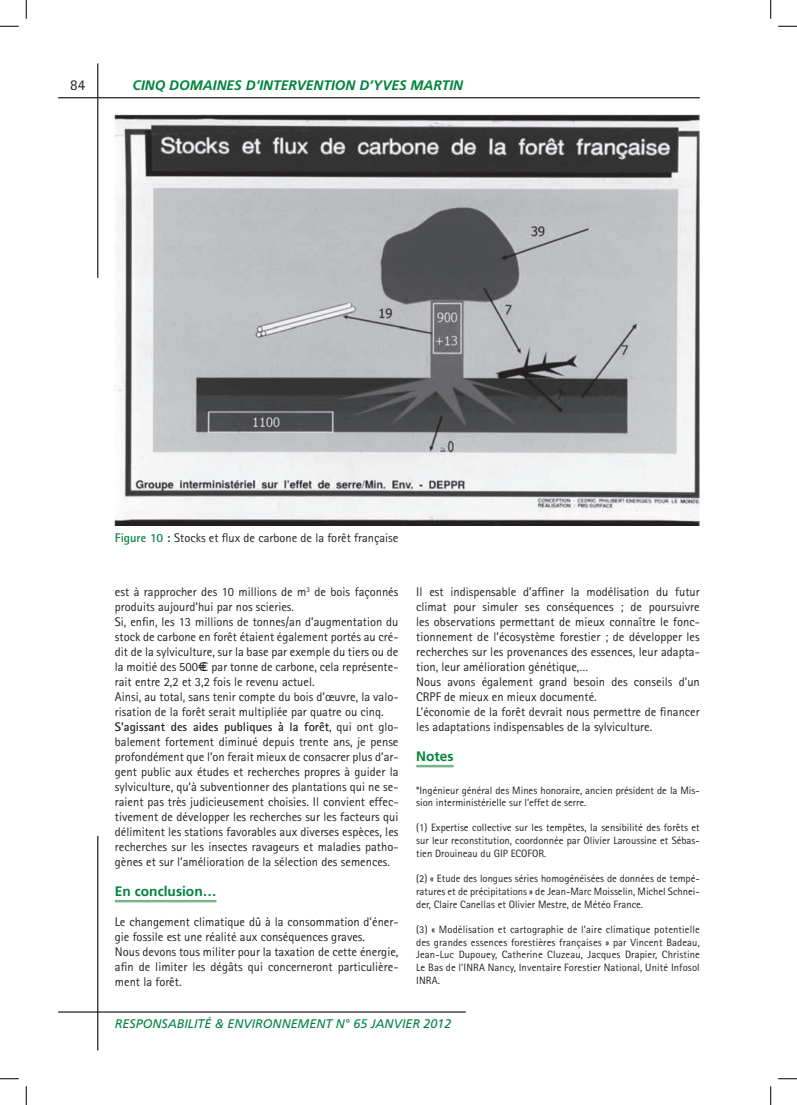
<style>
.page{position:relative;width:797px;height:1105px;background:#fff}
.page>*{position:absolute;margin:0;border:0;box-sizing:border-box;transform-origin:0 0}
.t1{font:15px "Rotis Sans Serif";color:#231f20}
.t2{font:italic 700 13.75px "Frutiger";color:#00843d}
.t3{font:700 13.75px "Frutiger";color:#00843d}
.t4{font:12.5px/15px "Rotis Sans Serif";color:#231f20}
.t5{font:italic 12.5px "Frutiger";color:#00843d}
.t6{font:10.62px/12.8px "Rotis Sans Serif";color:#231f20;text-align:justify}
.s1{font-weight:700;color:#00843d}
.s2{font-family:"Euro Mono"}
.s3{font-weight:700}
</style>
<div class="page">
<hr style="left:58px;top:97px;width:641px;height:1px;background:#231f20">
<hr style="left:58px;top:1011px;width:408px;height:2px;background:#231f20">
<hr style="left:97px;top:63px;width:1px;height:215px;background:#231f20">
<hr style="left:97px;top:836px;width:1px;height:214px;background:#231f20">
<hr style="left:115px;top:900px;width:101px;height:2px;background:#77b48a">
<hr style="left:416px;top:765px;width:37px;height:2px;background:#77b48a">
<img style="left:115px;top:115px;width:584px;height:411px">
<svg style="left:0;top:25px;width:19px;height:2px"></svg>
<svg style="left:778px;top:25px;width:19px;height:2px"></svg>
<svg style="left:0;top:1078px;width:19px;height:1px"></svg>
<svg style="left:778px;top:1078px;width:19px;height:1px"></svg>
<svg style="left:25px;top:0;width:2px;height:19px"></svg>
<svg style="left:25px;top:1086px;width:2px;height:19px"></svg>
<svg style="left:770px;top:0;width:1px;height:19px"></svg>
<svg style="left:770px;top:1086px;width:1px;height:19px"></svg>
<p class="t1" style="left:70px;top:76px;width:16px">84</p>
<p class="t2" style="left:133px;top:77px;width:332px">CINQ DOMAINES D’INTERVENTION D’YVES MARTIN</p>
<p class="t4" style="left:115px;top:530px;width:285px"><span class="s1">Figure 10 :</span> Stocks et flux de carbone de la forêt française</p>
<p class="t4" style="left:115px;top:584px;width:285px">est à rapprocher des 10 millions de m<sup>3</sup> de bois façonnés produits aujourd’hui par nos scieries.<br>Si, enfin, les 13 millions de tonnes/an d’augmentation du stock de carbone en forêt étaient également portés au cré&shy;dit de la sylviculture, sur la base par exemple du tiers ou de la moitié des 500€<span class="s2">e</span> par tonne de carbone, cela représente&shy;rait entre 2,2 et 3,2 fois le revenu actuel.<br>Ainsi, au total, sans tenir compte du bois d’œuvre, la valo&shy;risation de la forêt serait multipliée par quatre ou cinq.<br><span class="s3">S’agissant des aides publiques à la forêt</span>, qui ont glo&shy;balement fortement diminué depuis trente ans, je pense profondément que l’on ferait mieux de consacrer plus d’ar&shy;gent public aux études et recherches propres à guider la sylviculture, qu’à subventionner des plantations qui ne se&shy;raient pas très judicieusement choisies. Il convient effec&shy;tivement de développer les recherches sur les facteurs qui délimitent les stations favorables aux diverses espèces, les recherches sur les insectes ravageurs et maladies patho&shy;gènes et sur l’amélioration de la sélection des semences.</p>
<p class="t3" style="left:115px;top:883px;width:103px">En conclusion…</p>
<p class="t4" style="left:115px;top:914px;width:285px">Le changement climatique dû à la consommation d’éner&shy;gie fossile est une réalité aux conséquences graves.<br>Nous devons tous militer pour la taxation de cette énergie, afin de limiter les dégâts qui concerneront particulière&shy;ment la forêt.</p>
<p class="t4" style="left:416px;top:584px;width:285px">Il est indispensable d’affiner la modélisation du futur climat pour simuler ses conséquences ; de poursuivre les observations permettant de mieux connaître le fonc&shy;tionnement de l’écosystème forestier ; de développer les recherches sur les provenances des essences, leur adapta&shy;tion, leur amélioration génétique,…<br>Nous avons également grand besoin des conseils d’un CRPF de mieux en mieux documenté.<br>L’économie de la forêt devrait nous permettre de financer les adaptations indispensables de la sylviculture.</p>
<p class="t3" style="left:416px;top:748px;width:39px">Notes</p>
<p class="t6" style="left:416px;top:783px;width:285px">*Ingénieur général des Mines honoraire, ancien président de la Mis&shy;sion interministérielle sur l’effet de serre.</p>
<p class="t6" style="left:416px;top:821px;width:285px">(1) Expertise collective sur les tempêtes, la sensibilité des forêts et sur leur reconstitution, coordonnée par Olivier Laroussine et Sébas&shy;tien Drouineau du GIP ECOFOR.</p>
<p class="t6" style="left:416px;top:872px;width:285px">(2) « Etude des longues séries homogénéisées de données de tempé&shy;ratures et de précipitations » de Jean-Marc Moisselin, Michel Schnei&shy;der, Claire Canellas et Olivier Mestre, de Météo France.</p>
<p class="t6" style="left:416px;top:923px;width:285px">(3) « Modélisation et cartographie de l’aire climatique potentielle des grandes essences forestières françaises » par Vincent Badeau, Jean-Luc Dupouey, Catherine Cluzeau, Jacques Drapier, Christine Le Bas de l’INRA Nancy, Inventaire Forestier National, Unité Infosol INRA.</p>
<p class="t5" style="left:115px;top:1016px;width:338px">RESPONSABILITÉ &amp; ENVIRONNEMENT N° 65 JANVIER 2012</p>
</div>
